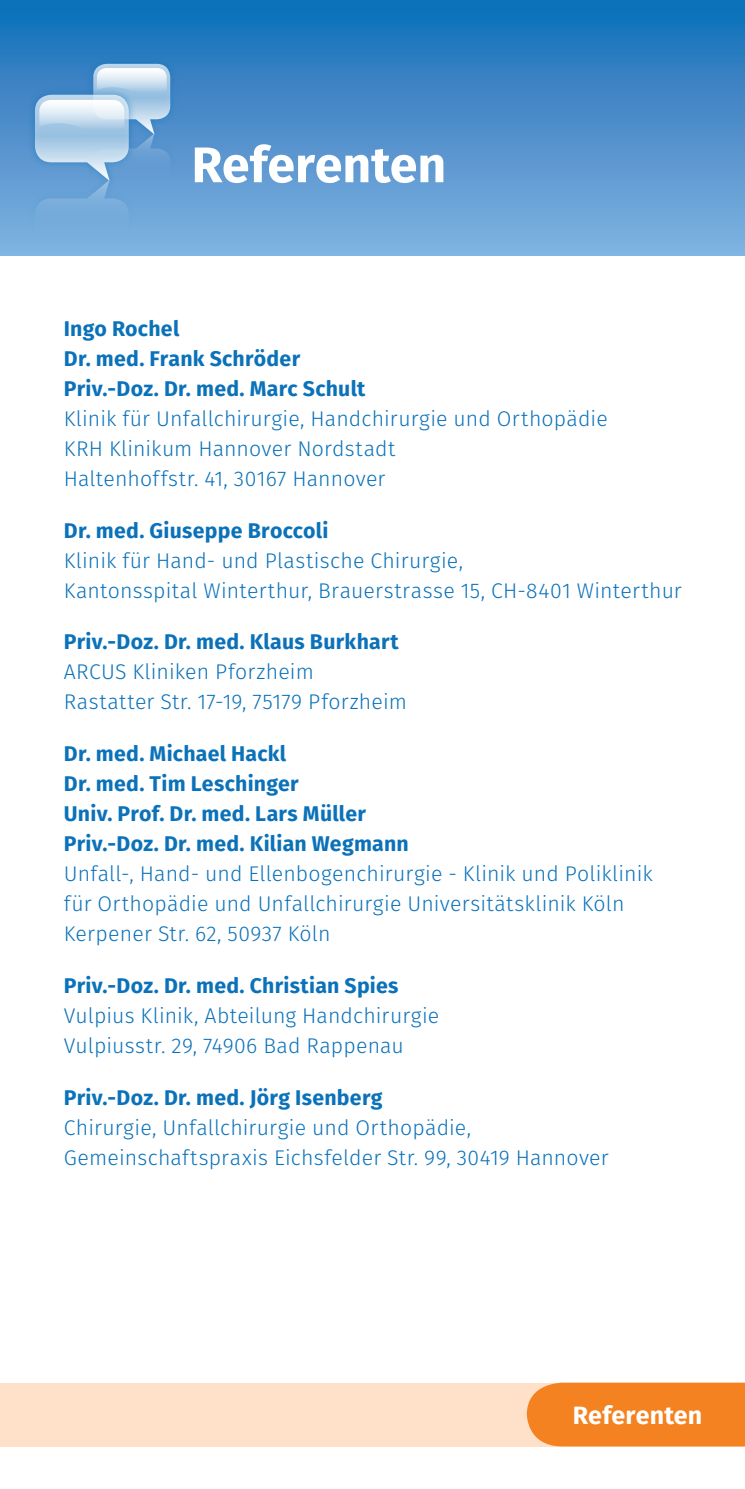
<style>
.page{position:relative;width:745px;height:1489px;background:#fff}
.page>*{position:absolute;margin:0;border:0;box-sizing:border-box;transform-origin:0 0}
.t1{font:700 50px "Fira Sans";letter-spacing:-.005em;color:#fff}
.t2{font:700 25px "Fira Sans";letter-spacing:.005em;color:#fff}
.t3{font:300 21.25px/30px "Fira Sans";letter-spacing:.01em;color:#0b72ba}
.t4{font:700 21.25px/30px "Fira Sans";letter-spacing:.015em;color:#0b72ba}
</style>
<div class="page">
<div style="left:0;top:0;width:744px;height:255px;background:linear-gradient(to bottom,#106db7,#85b2e0)"></div>
<div style="left:0;top:1382px;width:744px;height:64px;background:#fee1c8"></div>
<div style="left:526px;top:1382px;width:218px;height:64px;background:#f58220"></div>
<div style="left:85px;top:56px;width:93px;height:85px;background:#0b72ba;opacity:.5"></div>
<div style="left:85px;top:126px;width:93px;height:86px;background:#0b72ba;opacity:.5"></div>
<div style="left:27px;top:87px;width:109px;height:101px;background:#0b72ba;opacity:.5"></div>
<div style="left:27px;top:173px;width:109px;height:101px;background:#0b72ba;opacity:.5"></div>
<svg style="left:35px;top:64px;width:135px;height:202px;background:#8eb9df"></svg>
<h1 class="t1" style="left:191px;top:123px;width:256px">Referenten</h1>
<p class="t4" style="left:64px;top:312px;width:303px">Ingo Rochel<br>Dr. med. Frank Schröder<br>Priv.-Doz. Dr. med. Marc Schult</p>
<p class="t3" style="left:64px;top:403px;width:545px">Klinik für Unfallchirurgie, Handchirurgie und Orthopädie<br>KRH Klinikum Hannover Nordstadt<br>Haltenhoffstr. 41, 30167 Hannover</p>
<p class="t4" style="left:64px;top:513px;width:266px">Dr. med. Giuseppe Broccoli</p>
<p class="t3" style="left:64px;top:545px;width:619px">Klinik für Hand- und Plastische Chirurgie,<br>Kantonsspital Winterthur, Brauerstrasse 15, CH-8401 Winterthur</p>
<p class="t4" style="left:64px;top:625px;width:336px">Priv.-Doz. Dr. med. Klaus Burkhart</p>
<p class="t3" style="left:64px;top:656px;width:344px">ARCUS Kliniken Pforzheim<br>Rastatter Str. 17-19, 75179 Pforzheim</p>
<p class="t4" style="left:64px;top:737px;width:346px">Dr. med. Michael Hackl<br>Dr. med. Tim Leschinger<br>Univ. Prof. Dr. med. Lars Müller<br>Priv.-Doz. Dr. med. Kilian Wegmann</p>
<p class="t3" style="left:64px;top:858px;width:590px">Unfall-, Hand- und Ellenbogenchirurgie - Klinik und Poliklinik für Orthopädie und Unfallchirurgie Universitätsklinik Köln<br>Kerpener Str. 62, 50937 Köln</p>
<p class="t4" style="left:64px;top:968px;width:336px">Priv.-Doz. Dr. med. Christian Spies</p>
<p class="t3" style="left:64px;top:1000px;width:377px">Vulpius Klinik, Abteilung Handchirurgie<br>Vulpiusstr. 29, 74906 Bad Rappenau</p>
<p class="t4" style="left:64px;top:1080px;width:320px">Priv.-Doz. Dr. med. Jörg Isenberg</p>
<p class="t3" style="left:64px;top:1112px;width:546px">Chirurgie, Unfallchirurgie und Orthopädie,<br>Gemeinschaftspraxis Eichsfelder Str. 99, 30419 Hannover</p>
<p class="t2" style="left:572px;top:1394px;width:131px">Referenten</p>
</div>
